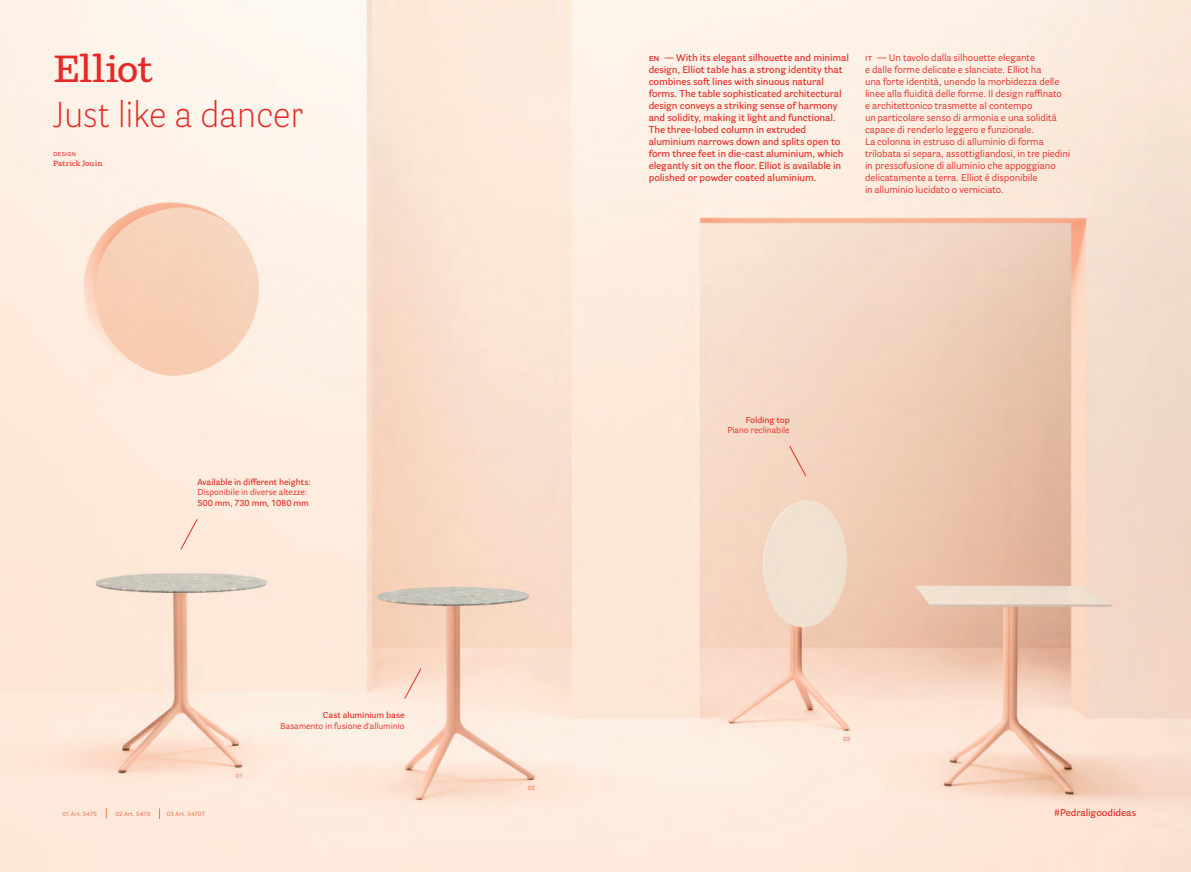
<style>
.page{position:relative;width:1191px;height:872px;background:#fff}
.page>*{position:absolute;margin:0;border:0;box-sizing:border-box;transform-origin:0 0}
.t1{font:600 37.5px "Parry Pro";letter-spacing:-.01em;color:#e42a25}
.t2{font:300 36px "Parry Grotesque Pro";letter-spacing:-.02em;color:#e42a25}
.t3{font:9.75px/12px "Parry Grotesque Pro";letter-spacing:-.01em;color:#e42a25}
.t4{font:600 9.75px/12px "Parry Grotesque Pro";letter-spacing:-.01em;color:#e42a25}
.t5{font:600 8.62px "Parry Grotesque Pro";letter-spacing:-.01em;color:#e42a25}
.t6{font:8.62px "Parry Grotesque Pro";letter-spacing:-.01em;color:#e42a25}
.t7{font:600 7.5px "Parry Pro";letter-spacing:.01em;color:#e42a25}
.t8{font:7.5px "Parry Grotesque Pro";color:#e42a25}
.t9{font:600 6px "Parry Grotesque Pro";letter-spacing:.005em;color:#ed7c5c}
</style>
<div class="page">
<img style="left:0;top:0;width:1191px;height:872px">
<svg style="left:180px;top:518px;width:18px;height:32px"></svg>
<svg style="left:789px;top:445px;width:17px;height:32px"></svg>
<svg style="left:404px;top:667px;width:18px;height:32px"></svg>
<h1 class="t1" style="left:53px;top:42px;width:101px">Elliot</h1>
<h2 class="t2" style="left:53px;top:89px;width:251px">Just like a dancer</h2>
<p class="t8" style="left:53px;top:148px;width:24px">design</p>
<p class="t7" style="left:53px;top:158px;width:51px">Patrick Jouin</p>
<p class="t5" style="left:197px;top:476px;width:115px">Available in different heights:</p>
<p class="t6" style="left:197px;top:486px;width:111px">Disponibile in diverse altezze:</p>
<p class="t5" style="left:197px;top:497px;width:113px">500 mm, 730 mm, 1080 mm</p>
<p class="t9" style="left:62px;top:809px;width:36px">01 Art. 5475</p>
<p class="t9" style="left:115px;top:809px;width:36px">02 Art. 5470</p>
<p class="t9" style="left:167px;top:809px;width:40px">03 Art. 5470T</p>
<p class="t9" style="left:236px;top:771px;width:9px">01</p>
<p class="t5" style="left:323px;top:709px;width:83px">Cast aluminium base</p>
<p class="t6" style="left:280px;top:719px;width:126px">Basamento in fusione d'alluminio</p>
<p class="t4" style="left:648px;top:51px;width:202px">en — With its elegant silhouette and minimal design, Elliot table has a strong identity that combines soft lines with sinuous natural forms. The table sophisticated architectural design conveys a striking sense of harmony and solidity, making it light and functional.<br>The three-lobed column in extruded aluminium narrows down and splits open to form three feet in die-cast aluminium, which elegantly sit on the floor. Elliot is available in polished or powder coated aluminium.</p>
<p class="t3" style="left:865px;top:51px;width:207px">it — Un tavolo dalla silhouette elegante<br>e dalle forme delicate e slanciate. Elliot ha<br>una forte identità, unendo la morbidezza delle linee alla fluidità delle forme. Il design raffinato<br>e architettonico trasmette al contempo<br>un particolare senso di armonia e una solidità capace di renderlo leggero e funzionale.<br>La colonna in estruso di alluminio di forma trilobata si separa, assottigliandosi, in tre piedini in pressofusione di alluminio che appoggiano delicatamente a terra. Elliot é disponibile<br>in alluminio lucidato o verniciato.</p>
<p class="t5" style="left:745px;top:413px;width:45px">Folding top</p>
<p class="t6" style="left:727px;top:424px;width:64px">Piano reclinabile</p>
<p class="t9" style="left:528px;top:783px;width:9px">02</p>
<p class="t9" style="left:843px;top:734px;width:9px">03</p>
<p class="t4" style="left:1054px;top:806px;width:84px">#Pedraligoodideas</p>
</div>
